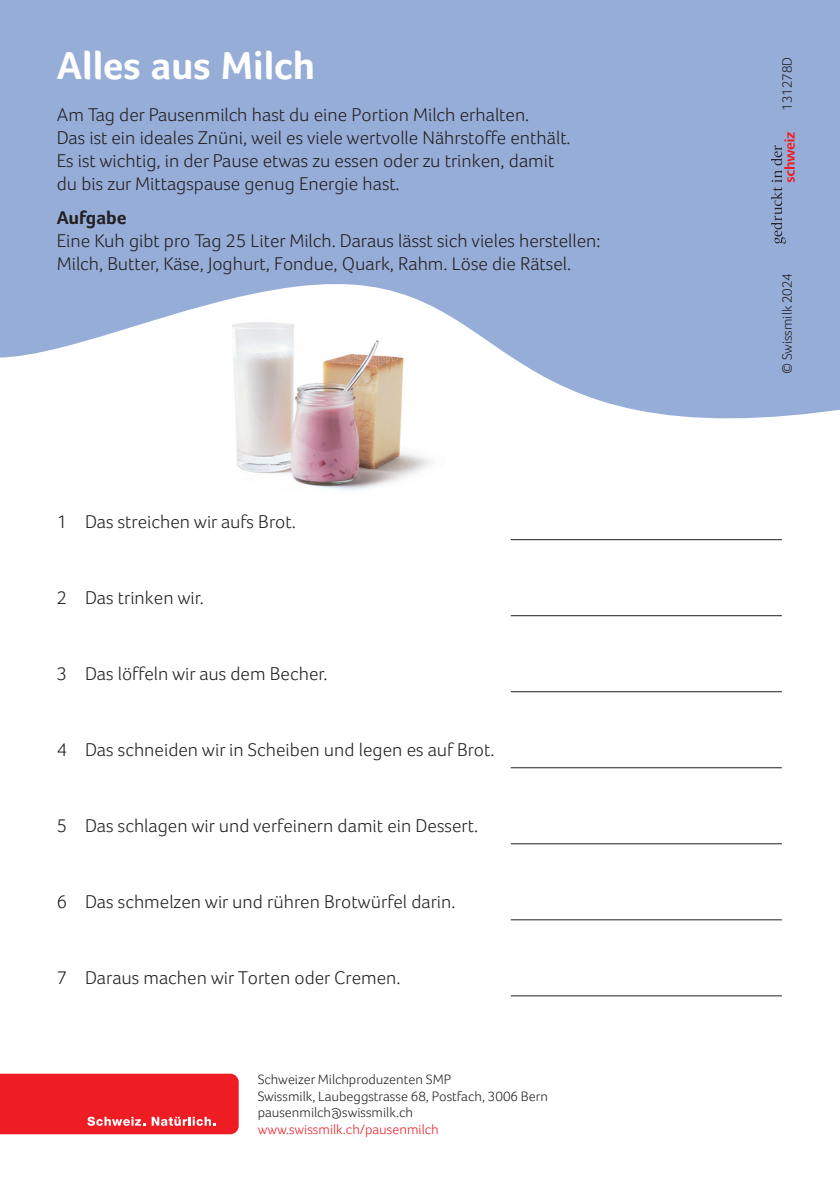
<style>
.page{position:relative;width:840px;height:1191px;background:#fff}
.page>*{position:absolute;margin:0;border:0;box-sizing:border-box;transform-origin:0 0}
.t1{font:700 40px "Foco";color:#fff}
.t2{font:300 19px "Foco";color:#231f20}
.t3{font:700 19px "Foco";color:#231f20}
.t4{font:300 14px "Foco";color:#231f20}
.t5{font:300 14px "Foco";color:#ee1d23}
</style>
<div class="page">
<svg style="left:0;top:0;width:839px;height:419px;fill:#96add8"></svg>
<svg style="left:770px;top:132px;width:24px;height:112px"></svg>
<hr style="left:510px;top:539px;width:271px;height:1px;background:#231f20">
<hr style="left:510px;top:615px;width:271px;height:1px;background:#231f20">
<hr style="left:510px;top:691px;width:271px;height:1px;background:#231f20">
<hr style="left:510px;top:767px;width:271px;height:1px;background:#231f20">
<hr style="left:510px;top:843px;width:271px;height:1px;background:#231f20">
<hr style="left:510px;top:919px;width:271px;height:1px;background:#231f20">
<hr style="left:510px;top:995px;width:271px;height:1px;background:#231f20">
<svg style="left:0;top:1073px;width:238px;height:61px"></svg>
<img style="left:204px;top:307px;width:240px;height:184px">
<p class="t1" style="left:57px;top:42px;width:260px">Alles aus Milch</p>
<p class="t2" style="left:57px;top:104px;width:474px">Am Tag der Pausenmilch hast du eine Portion Milch erhalten.</p>
<p class="t2" style="left:57px;top:127px;width:515px">Das ist ein ideales Znüni, weil es viele wertvolle Nährstoffe enthält.</p>
<p class="t2" style="left:57px;top:149px;width:499px">Es ist wichtig, in der Pause etwas zu essen oder zu trinken, damit</p>
<p class="t2" style="left:57px;top:172px;width:344px">du bis zur Mittagspause genug Energie hast.</p>
<p class="t3" style="left:57px;top:207px;width:71px">Aufgabe</p>
<p class="t2" style="left:57px;top:230px;width:545px">Eine Kuh gibt pro Tag 25 Liter Milch. Daraus lässt sich vieles herstellen:</p>
<p class="t2" style="left:57px;top:253px;width:515px">Milch, Butter, Käse, Joghurt, Fondue, Quark, Rahm. Löse die Rätsel.</p>
<p class="t2" style="left:57px;top:510px;width:240px">1 Das streichen wir aufs Brot.</p>
<p class="t2" style="left:57px;top:586px;width:148px">2 Das trinken wir.</p>
<p class="t2" style="left:57px;top:662px;width:272px">3 Das löffeln wir aus dem Becher.</p>
<p class="t2" style="left:57px;top:738px;width:439px">4 Das schneiden wir in Scheiben und legen es auf Brot.</p>
<p class="t2" style="left:57px;top:814px;width:422px">5 Das schlagen wir und verfeinern damit ein Dessert.</p>
<p class="t2" style="left:57px;top:890px;width:400px">6 Das schmelzen wir und rühren Brotwürfel darin.</p>
<p class="t2" style="left:57px;top:966px;width:345px">7 Daraus machen wir Torten oder Cremen.</p>
<p class="t4" style="left:257px;top:1071px;width:195px">Schweizer Milchproduzenten SMP</p>
<p class="t4" style="left:257px;top:1087px;width:292px">Swissmilk, Laubeggstrasse 68, Postfach, 3006 Bern</p>
<p class="t4" style="left:257px;top:1104px;width:157px">pausenmilch@swissmilk.ch</p>
<p class="t5" style="left:257px;top:1121px;width:182px">www.swissmilk.ch/pausenmilch</p>
<p class="t4" style="left:778px;top:111px;width:56px;rotate:-90deg">131278D</p>
<p class="t4" style="left:778px;top:374px;width:103px;rotate:-90deg">© Swissmilk 2024</p>
</div>
